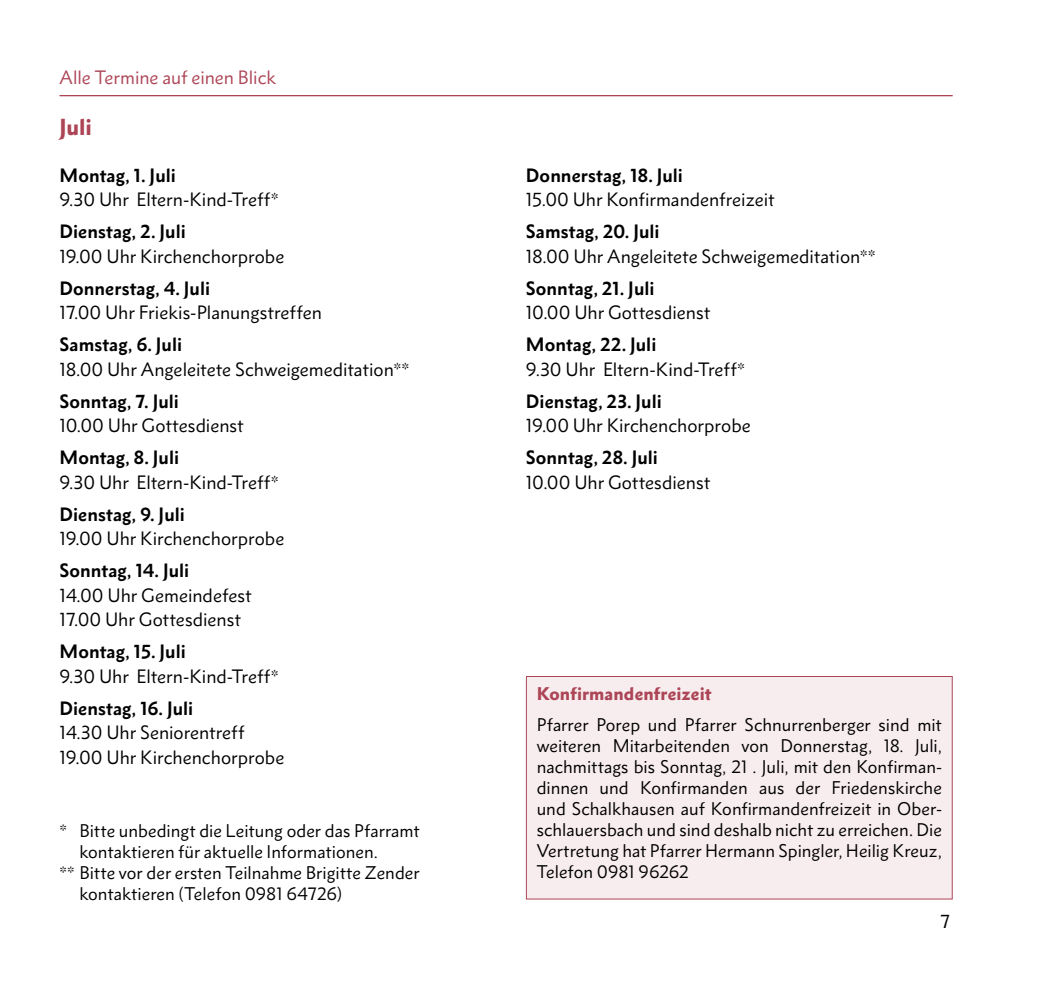
<style>
.page{position:relative;width:1042px;height:993px;background:#fff}
.page>*{position:absolute;margin:0;border:0;box-sizing:border-box;transform-origin:0 0}
.t1{font:900 21px "Metro Nova Pro";color:#ac4556}
.t2{font:17.5px/24.5px "Metro Nova Pro";color:#000}
.t3{font:700 17.5px "Metro Nova Pro";color:#000}
.t4{font:17.5px "Metro Nova Pro";color:#ac4556}
.t5{font:16.62px/21px "Metro Nova Pro";letter-spacing:.005em;color:#000;text-align:justify}
.t6{font:900 16.62px "Metro Nova Pro";letter-spacing:.01em;color:#ac4556}
</style>
<div class="page">
<hr style="left:60px;top:95px;width:892px;height:1px;background:#ac4556">
<div style="left:526px;top:676px;width:426px;height:222px;background:#f7ecee"></div>
<div style="left:526px;top:675px;width:426px;height:224px;border:1px solid #ac4556"></div>
<p class="t4" style="left:60px;top:66px;width:218px">Alle Termine auf einen Blick</p>
<p class="t1" style="left:60px;top:114px;width:34px">Juli</p>
<p class="t3" style="left:60px;top:164px;width:118px">Montag, 1. Juli</p>
<p class="t2" style="left:60px;top:187px;width:221px">9.30 Uhr Eltern-Kind-Treff*</p>
<p class="t3" style="left:60px;top:220px;width:128px">Dienstag, 2. Juli</p>
<p class="t2" style="left:60px;top:244px;width:226px">19.00 Uhr Kirchenchorprobe</p>
<p class="t3" style="left:60px;top:277px;width:152px">Donnerstag, 4. Juli</p>
<p class="t2" style="left:60px;top:300px;width:264px">17.00 Uhr Friekis-Planungstreffen</p>
<p class="t3" style="left:60px;top:333px;width:124px">Samstag, 6. Juli</p>
<p class="t2" style="left:60px;top:356px;width:351px">18.00 Uhr Angeleitete Schweigemeditation**</p>
<p class="t3" style="left:60px;top:390px;width:121px">Sonntag, 7. Juli</p>
<p class="t2" style="left:60px;top:413px;width:186px">10.00 Uhr Gottesdienst</p>
<p class="t3" style="left:60px;top:446px;width:121px">Montag, 8. Juli</p>
<p class="t2" style="left:60px;top:469px;width:221px">9.30 Uhr Eltern-Kind-Treff*</p>
<p class="t3" style="left:60px;top:502px;width:127px">Dienstag, 9. Juli</p>
<p class="t2" style="left:60px;top:526px;width:226px">19.00 Uhr Kirchenchorprobe</p>
<p class="t3" style="left:60px;top:559px;width:131px">Sonntag, 14. Juli</p>
<p class="t2" style="left:60px;top:582px;width:194px">14.00 Uhr Gemeindefest<br>17.00 Uhr Gottesdienst</p>
<p class="t3" style="left:60px;top:640px;width:128px">Montag, 15. Juli</p>
<p class="t2" style="left:60px;top:663px;width:221px">9.30 Uhr Eltern-Kind-Treff*</p>
<p class="t3" style="left:60px;top:696px;width:135px">Dienstag, 16. Juli</p>
<p class="t2" style="left:60px;top:720px;width:226px">14.30 Uhr Seniorentreff<br>19.00 Uhr Kirchenchorprobe</p>
<p class="t5" style="left:60px;top:820px;width:362px">* Bitte unbedingt die Leitung oder das Pfarramt</p>
<p class="t5" style="left:79px;top:841px;width:300px">kontaktieren für aktuelle Informationen.</p>
<p class="t5" style="left:60px;top:862px;width:362px">** Bitte vor der ersten Teilnahme Brigitte Zender</p>
<p class="t5" style="left:79px;top:883px;width:264px">kontaktieren (Telefon 0981 64726)</p>
<p class="t3" style="left:526px;top:164px;width:159px">Donnerstag, 18. Juli</p>
<p class="t2" style="left:526px;top:187px;width:250px">15.00 Uhr Konfirmandenfreizeit</p>
<p class="t3" style="left:526px;top:220px;width:135px">Samstag, 20. Juli</p>
<p class="t2" style="left:526px;top:243px;width:351px">18.00 Uhr Angeleitete Schweigemeditation**</p>
<p class="t3" style="left:526px;top:277px;width:130px">Sonntag, 21. Juli</p>
<p class="t2" style="left:526px;top:300px;width:186px">10.00 Uhr Gottesdienst</p>
<p class="t3" style="left:526px;top:333px;width:132px">Montag, 22. Juli</p>
<p class="t2" style="left:526px;top:356px;width:221px">9.30 Uhr Eltern-Kind-Treff*</p>
<p class="t3" style="left:526px;top:389px;width:137px">Dienstag, 23. Juli</p>
<p class="t2" style="left:526px;top:413px;width:226px">19.00 Uhr Kirchenchorprobe</p>
<p class="t3" style="left:526px;top:446px;width:133px">Sonntag, 28. Juli</p>
<p class="t2" style="left:526px;top:469px;width:186px">10.00 Uhr Gottesdienst</p>
<p class="t6" style="left:537px;top:682px;width:176px">Konfirmandenfreizeit</p>
<p class="t5" style="left:537px;top:713px;width:407px">Pfarrer Porep und Pfarrer Schnurrenberger sind mit weiteren Mitarbeitenden von Donnerstag, 18. Juli, nachmittags bis Sonntag, 21 . Juli, mit den Konfirman&shy;dinnen und Konfirmanden aus der Friedenskirche und Schalkhausen auf Konfirmandenfreizeit in Ober&shy;schlauersbach und sind deshalb nicht zu erreichen. Die Vertretung hat Pfarrer Hermann Spingler, Heilig Kreuz, Telefon 0981 96262</p>
<p class="t2" style="left:940px;top:909px;width:11px">7</p>
</div>
